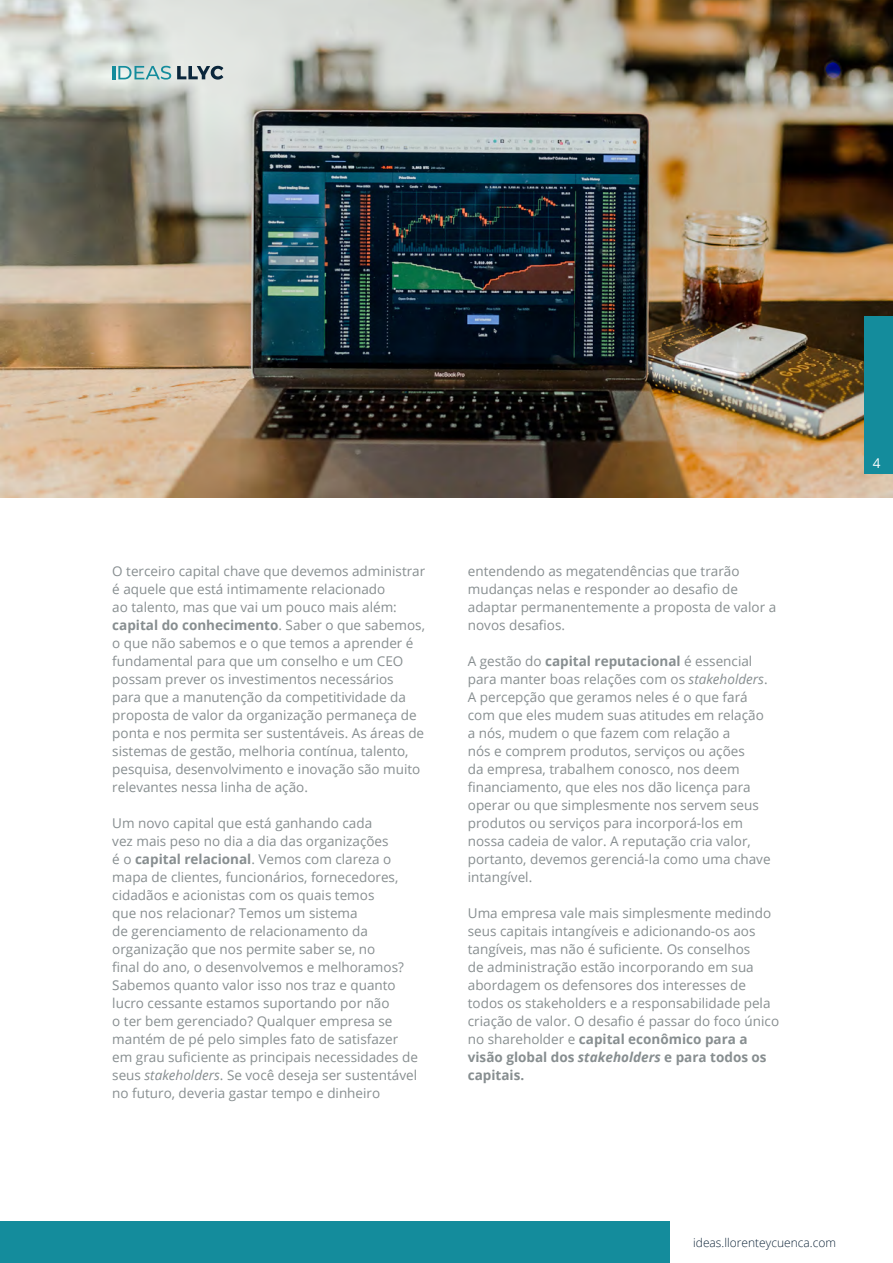
<style>
.page{position:relative;width:893px;height:1263px;background:#fff}
.page>*{position:absolute;margin:0;border:0;box-sizing:border-box;transform-origin:0 0}
.t1{font:13.5px/18px "Open Sans";color:#878e90}
.t2{font:13.5px "Open Sans";color:#fff}
.t3{font:300 12px "Open Sans";color:#10263a}
.s1{font-weight:700}
.s2{font-style:italic}
.s3{font-weight:700;font-style:italic}
</style>
<div class="page">
<img style="left:0;top:0;width:893px;height:497px">
<svg style="left:112px;top:66px;width:59px;height:14px"></svg>
<svg style="left:177px;top:66px;width:46px;height:14px"></svg>
<div style="left:864px;top:316px;width:29px;height:158px;background:#148c9c"></div>
<div style="left:0;top:1221px;width:669px;height:42px;background:#148c9c"></div>
<p class="t1" style="left:112px;top:562px;width:315px">O terceiro capital chave que devemos administrar é aquele que está intimamente relacionado<br>ao talento, mas que vai um pouco mais além: <span class="s1">capital do conhecimento</span>. Saber o que sabemos, o que não sabemos e o que temos a aprender é fundamental para que um conselho e um CEO possam prever os investimentos necessários para que a manutenção da competitividade da proposta de valor da organização permaneça de ponta e nos permita ser sustentáveis. As áreas de sistemas de gestão, melhoria contínua, talento, pesquisa, desenvolvimento e inovação são muito relevantes nessa linha de ação.</p>
<p class="t1" style="left:112px;top:814px;width:307px">Um novo capital que está ganhando cada<br>vez mais peso no dia a dia das organizações<br>é o <span class="s1">capital relacional</span>. Vemos com clareza o mapa de clientes, funcionários, fornecedores, cidadãos e acionistas com os quais temos<br>que nos relacionar? Temos um sistema<br>de gerenciamento de relacionamento da organização que nos permite saber se, no<br>final do ano, o desenvolvemos e melhoramos?<br>Sabemos quanto valor isso nos traz e quanto lucro cessante estamos suportando por não<br>o ter bem gerenciado? Qualquer empresa se mantém de pé pelo simples fato de satisfazer em grau suficiente as principais necessidades de seus <span class="s2">stakeholders</span>. Se você deseja ser sustentável no futuro, deveria gastar tempo e dinheiro</p>
<p class="t1" style="left:468px;top:562px;width:310px">entendendo as megatendências que trarão mudanças nelas e responder ao desafio de adaptar permanentemente a proposta de valor a novos desafios.</p>
<p class="t1" style="left:468px;top:652px;width:304px">A gestão do <span class="s1">capital reputacional</span> é essencial para manter boas relações com os <span class="s2">stakeholders</span>.<br>A percepção que geramos neles é o que fará com que eles mudem suas atitudes em relação a nós, mudem o que fazem com relação a<br>nós e comprem produtos, serviços ou ações<br>da empresa, trabalhem conosco, nos deem financiamento, que eles nos dão licença para operar ou que simplesmente nos servem seus produtos ou serviços para incorporá-los em nossa cadeia de valor. A reputação cria valor, portanto, devemos gerenciá-la como uma chave intangível.</p>
<p class="t1" style="left:468px;top:904px;width:313px">Uma empresa vale mais simplesmente medindo seus capitais intangíveis e adicionando-os aos tangíveis, mas não é suficiente. Os conselhos<br>de administração estão incorporando em sua abordagem os defensores dos interesses de todos os stakeholders e a responsabilidade pela criação de valor. O desafio é passar do foco único no shareholder e <span class="s1">capital econômico para a visão global dos</span> <span class="s3">stakeholders</span> <span class="s1">e para todos os capitais.</span></p>
<p class="t2" style="left:873px;top:454px;width:9px">4</p>
<p class="t3" style="left:693px;top:1234px;width:144px">ideas.llorenteycuenca.com</p>
</div>
